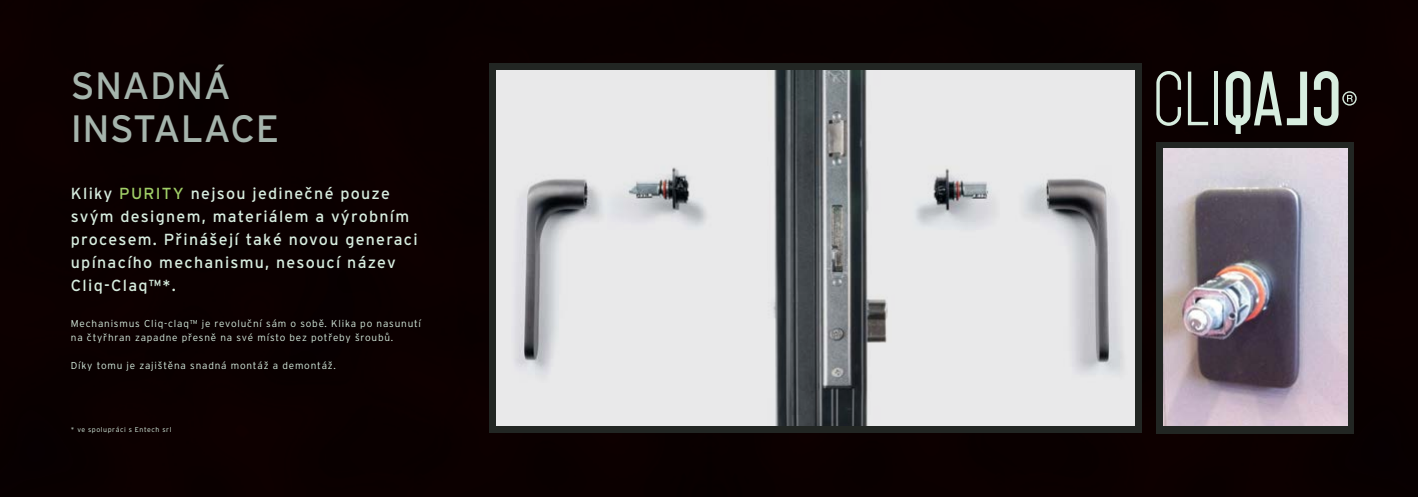
<style>
.page{position:relative;width:1418px;height:497px;background:#fff}
.page>*{position:absolute;margin:0;border:0;box-sizing:border-box;transform-origin:0 0}
.t1{font:38px/42.5px "Interstate Rey";letter-spacing:.01em;color:#a5b4ac}
.t2{font:16px/23px "Interstate Rey";letter-spacing:.08em;color:#d7eddf}
.t3{font:16px "Interstate Rey";letter-spacing:.08em;color:#a0cf67}
.t4{font:300 10px/14px "Interstate Rey";letter-spacing:.08em;color:#d7eddf}
.t5{font:300 7px "Interstate Rey";letter-spacing:.08em;color:#d7eddf}
.s1{color:#d7eddf}
</style>
<div class="page">
<div style="left:709px;top:0;width:708px;height:496px;background:#0b0000"></div>
<div style="left:0;top:0;width:709px;height:496px;background:#0b0000"></div>
<svg style="left:489px;top:64px;width:652px;height:368px;background:#363a38"></svg>
<img style="left:496px;top:71px;width:638px;height:354px">
<svg style="left:1225px;top:71px;width:81px;height:63px;background:#585a54"></svg>
<svg style="left:1313px;top:71px;width:43px;height:55px;background:#4d4c47"></svg>
<svg style="left:1187px;top:71px;width:21px;height:54px"></svg>
<hr style="left:1214px;top:71px;width:3px;height:54px;background:#d7eddf">
<svg style="left:1156px;top:71px;width:24px;height:55px"></svg>
<div style="left:1156px;top:142px;width:198px;height:290px;background:#222623"></div>
<img style="left:1163px;top:148px;width:183px;height:277px">
<h1 class="t1" style="left:71px;top:64px;width:210px">SNADNÁ<br>I NSTALACE</h1>
<h2 class="t2" style="left:71px;top:181px;width:348px;text-indent:120px">nejsou jedinečné pouze svým designem, materiálem a výrobním procesem. Přinášejí také novou generaci upínacího mechanismu, nesoucí název<br>Cliq-Claq™*.</h2>
<p class="t4" style="left:71px;top:315px;width:352px">Mechanismus Cliq-claq™ je revoluční sám o sobě. Klika po nasunutí na čtyřhran zapadne přesně na své místo bez potřeby šroubů.</p>
<p class="t4" style="left:71px;top:358px;width:266px">Díky tomu je zajištěna snadná montáž a demontáž.</p>
<h2 class="t3" style="left:71px;top:183px;width:95px"><span class="s1">Kliky</span> PU RITY</h2>
<p class="t5" style="left:71px;top:425px;width:102px">* ve spolupráci s Entech srl</p>
</div>
